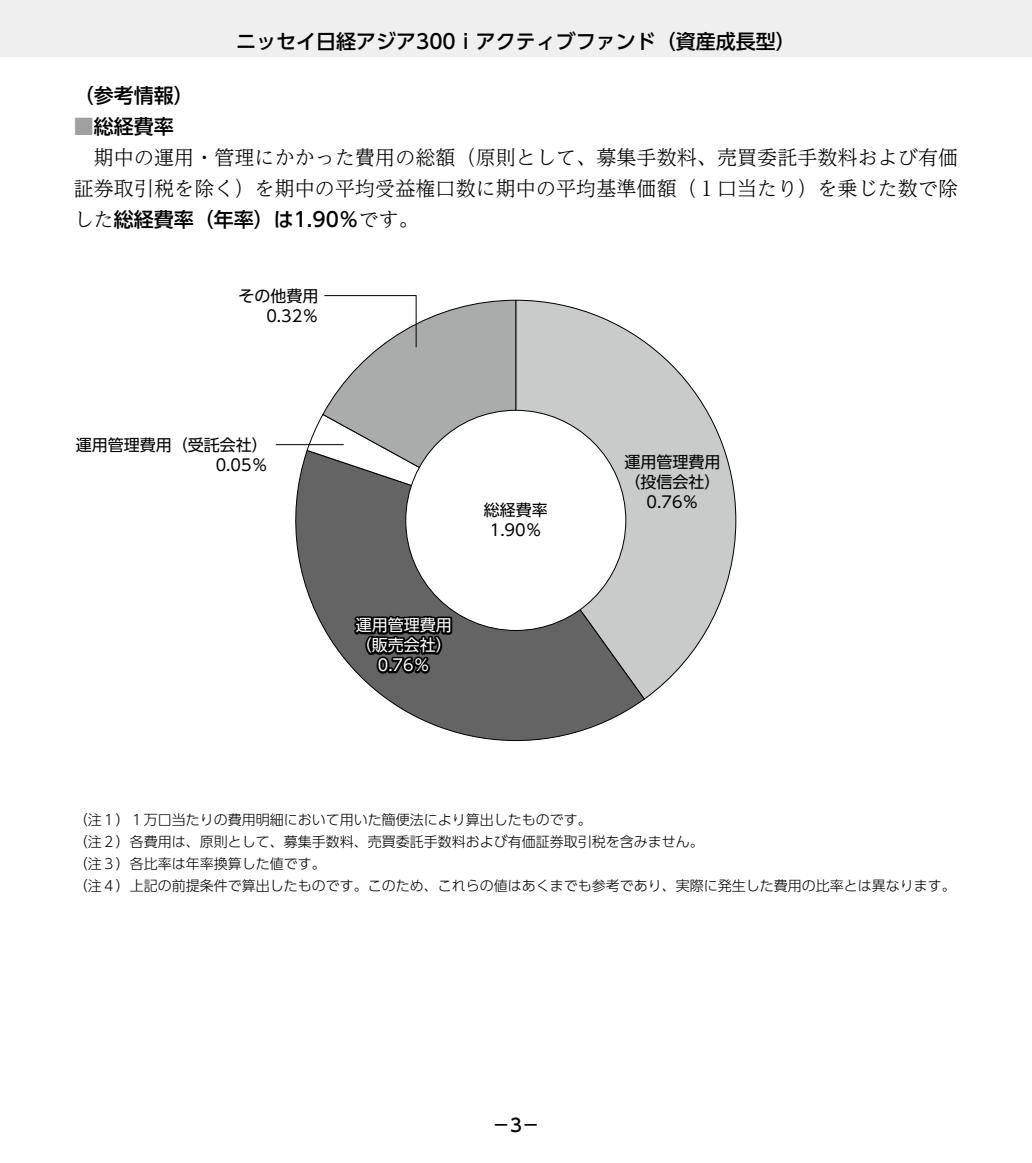
<style>
.page{position:relative;width:1032px;height:1163px;background:#fff}
.page>*{position:absolute;margin:0;border:0;box-sizing:border-box;transform-origin:0 0}
.t1{font:300 20px/31px "UD Reimin Pro";letter-spacing:.005em;color:#000}
.t2{font:500 20px "UD Shin Go Pro";color:#000}
.t3{font:500 18px "UD Shin Go Pro";color:#000}
.t4{font:16px/20px "UD Shin Go Pro";color:#000;text-align:right}
.t5{font:16px/20px "UD Shin Go Pro";color:#fff;text-align:center}
.t6{font:300 14px/22px "UD Shin Go Pro";color:#000}
.s1{color:#9fa0a0}
.s2{font-family:"UD Reimin Pro";font-weight:300}
</style>
<div class="page">
<div style="left:0;top:0;width:1032px;height:57px;background:#efefef"></div>
<svg style="left:526px;top:300px;width:211px;height:399px"></svg>
<svg style="left:295px;top:449px;width:351px;height:293px"></svg>
<div style="left:406px;top:410px;width:220px;height:220px;background:#fff;border-radius:50%"></div>
<svg style="left:350px;top:585px;width:104px;height:93px;background:#444"></svg>
<svg style="left:306px;top:295px;width:220px;height:230px"></svg>
<hr style="left:276px;top:444px;width:68px;height:1px;background:#000">
<h1 class="t2" style="left:236px;top:25px;width:561px">ニッセイ日経アジア300ｉアクティブファンド（資産成長型）</h1>
<h1 class="t2" style="left:74px;top:79px;width:121px">（参考情報）</h1>
<h1 class="t2" style="left:74px;top:110px;width:101px"><span class="s1">■</span>総経費率</h1>
<h1 class="t1" style="left:74px;top:141px;width:886px">　期中の運用・管理にかかった費用の総額（原則として、募集手数料、売買委託手数料および有価証券取引税を除く）を期中の平均受益権口数に期中の平均基準価額（１口当たり）を乗じた数で除</h1>
<h1 class="t2" style="left:74px;top:203px;width:347px"><span class="s2">した</span>総経費率（年率）は1.90％<span class="s2">です。</span></h1>
<p class="t4" style="left:238px;top:285px;width:81px">その他費用<br>0.32％</p>
<p class="t4" style="left:76px;top:434px;width:194px">運用管理費用（受託会社）<br>0.05％</p>
<p class="t5" style="left:356px;top:614px;width:97px">運用管理費用（販売会社）<br>0.76％</p>
<p class="t4" style="left:484px;top:500px;width:65px;text-align:center">総経費率<br>1.90％</p>
<p class="t4" style="left:624px;top:451px;width:97px;text-align:center">運用管理費用（投信会社）<br>0.76％</p>
<p class="t6" style="left:74px;top:808px;width:884px">（注１）１万口当たりの費用明細において用いた簡便法により算出したものです。<br>（注２）各費用は、原則として、募集手数料、売買委託手数料および有価証券取引税を含みません。<br>（注３）各比率は年率換算した値です。<br>（注４）上記の前提条件で算出したものです。このため、これらの値はあくまでも参考であり、実際に発生した費用の比率とは異なります。</p>
<p class="t3" style="left:492px;top:1110px;width:49px">－3－</p>
</div>
